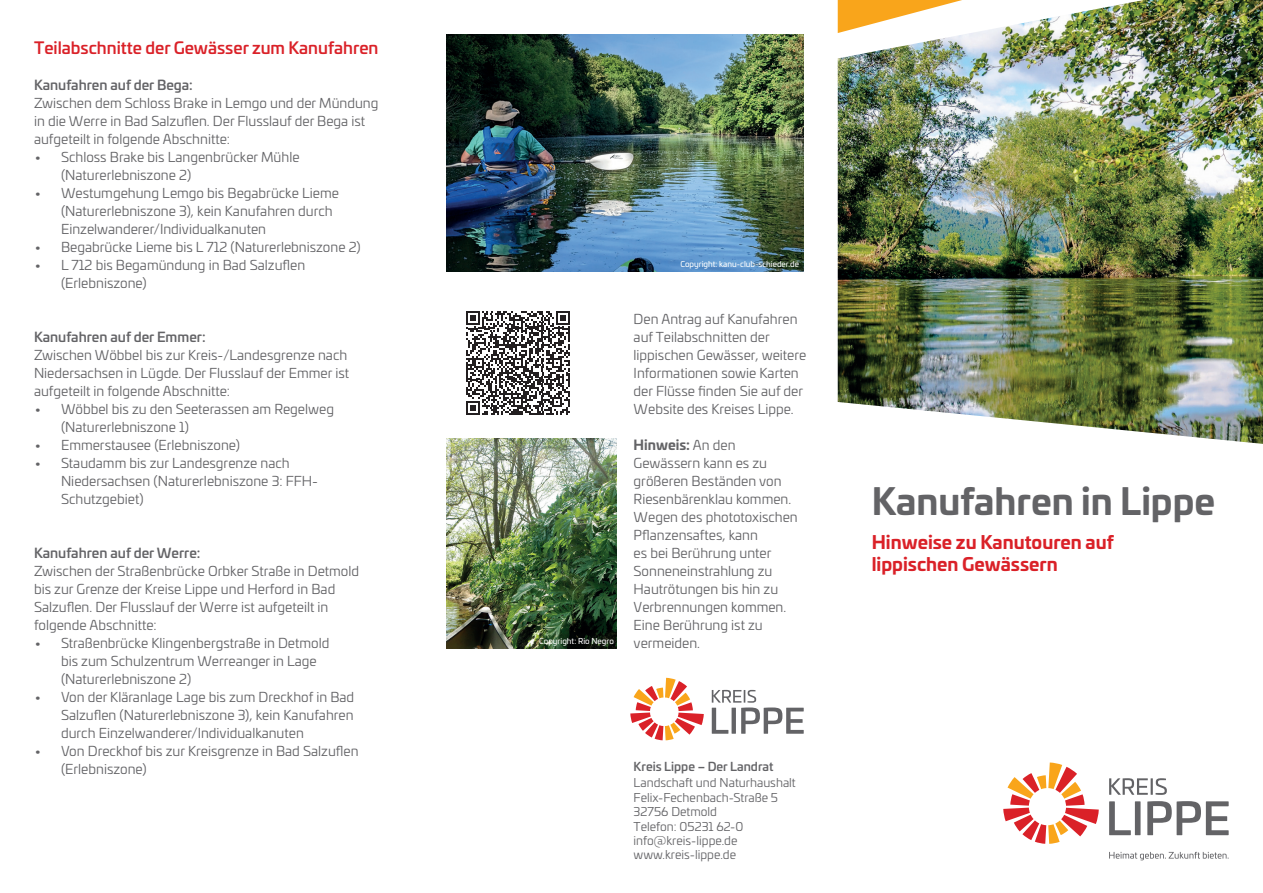
<style>
.page{position:relative;width:1263px;height:893px;background:#fff}
.page>*{position:absolute;margin:0;border:0;box-sizing:border-box;transform-origin:0 0}
.t1{font:700 36px "Univia Pro";color:#636366}
.t2{font:700 18px/21.6px "Univia Pro";color:#da2128}
.t3{font:500 16.5px "Univia Pro";color:#da2128}
.t4{font:13.5px/18px "Univia Pro";color:#636366}
.t5{font:500 13.5px "Univia Pro";color:#636366}
.t6{font:12px/14.4px "Univia Pro";color:#636366}
.t7{font:500 12px "Univia Pro";color:#636366}
.t8{font:7.95px "Univia Pro";color:#fff}
.s1{font-weight:700}
</style>
<div class="page">
<img style="left:838px;top:0;width:425px;height:444px">
<svg style="left:466px;top:311px;width:104px;height:104px"></svg>
<img style="left:446px;top:34px;width:358px;height:237px">
<svg style="left:712px;top:690px;width:92px;height:44px"></svg>
<svg style="left:630px;top:678px;width:74px;height:62px"></svg>
<img style="left:446px;top:438px;width:171px;height:210px">
<svg style="left:1109px;top:801px;width:22px;height:34px"></svg>
<div style="left:1135px;top:801px;width:5px;height:34px;background:#636366"></div>
<svg style="left:1147px;top:801px;width:82px;height:34px"></svg>
<svg style="left:1109px;top:778px;width:39px;height:17px"></svg>
<hr style="left:1150px;top:778px;width:3px;height:17px;background:#636366">
<svg style="left:1155px;top:778px;width:12px;height:17px"></svg>
<svg style="left:1109px;top:852px;width:119px;height:8px"></svg>
<svg style="left:1003px;top:762px;width:96px;height:82px"></svg>
<p class="t3" style="left:34px;top:35px;width:346px">Teilabschnitte der Gewässer zum Kanufahren</p>
<p class="t5" style="left:34px;top:75px;width:160px">Kanufahren auf der Bega:</p>
<p class="t4" style="left:34px;top:93px;width:346px">Zwischen dem Schloss Brake in Lemgo und der Mündung in die Werre in Bad Salzuflen. Der Flusslauf der Bega ist aufgeteilt in folgende Abschnitte:</p>
<p class="t4" style="left:61px;top:147px;width:240px;text-indent:-27px">• Schloss Brake bis Langenbrücker Mühle (Naturerlebniszone 2)</p>
<p class="t4" style="left:61px;top:183px;width:280px;text-indent:-27px">• Westumgehung Lemgo bis Begabrücke Lieme (Naturerlebniszone 3), kein Kanufahren durch<br>Einzelwanderer/Individualkanuten</p>
<p class="t4" style="left:34px;top:237px;width:328px">• Begabrücke Lieme bis L 712 (Naturerlebniszone 2)</p>
<p class="t4" style="left:61px;top:255px;width:246px;text-indent:-27px">• L 712 bis Begamündung in Bad Salzuflen (Erlebniszone)</p>
<p class="t5" style="left:34px;top:326px;width:173px">Kanufahren auf der Emmer:</p>
<p class="t4" style="left:34px;top:345px;width:317px">Zwischen Wöbbel bis zur Kreis-/Landesgrenze nach<br>Niedersachsen in Lügde. Der Flusslauf der Emmer ist aufgeteilt in folgende Abschnitte:</p>
<p class="t4" style="left:61px;top:399px;width:275px;text-indent:-27px">• Wöbbel bis zu den Seeterassen am Regelweg (Naturerlebniszone 1)</p>
<p class="t4" style="left:34px;top:435px;width:207px">• Emmerstausee (Erlebniszone)</p>
<p class="t4" style="left:61px;top:453px;width:258px;text-indent:-27px">• Staudamm bis zur Landesgrenze nach<br>Niedersachsen (Naturerlebniszone 3: FFH-<br>Schutzgebiet)</p>
<p class="t5" style="left:34px;top:542px;width:168px">Kanufahren auf der Werre:</p>
<p class="t4" style="left:34px;top:561px;width:327px">Zwischen der Straßenbrücke Orbker Straße in Detmold bis zur Grenze der Kreise Lippe und Herford in Bad Salzuflen. Der Flusslauf der Werre ist aufgeteilt in folgende Abschnitte:</p>
<p class="t4" style="left:61px;top:633px;width:270px;text-indent:-27px">• Straßenbrücke Klingenbergstraße in Detmold bis zum Schulzentrum Werreanger in Lage (Naturerlebniszone 2)</p>
<p class="t4" style="left:61px;top:687px;width:295px;text-align:justify;text-indent:-27px">• Von der Kläranlage Lage bis zum Dreckhof in Bad Salzuflen (Naturerlebniszone 3), kein Kanufahren durch Einzelwanderer/Individualkanuten</p>
<p class="t4" style="left:61px;top:741px;width:299px;text-indent:-27px">• Von Dreckhof bis zur Kreisgrenze in Bad Salzuflen (Erlebniszone)</p>
<p class="t8" style="left:539px;top:635px;width:76px">Copyright: Rio Negro</p>
<p class="t8" style="left:680px;top:258px;width:120px">Copyright: kanu-club-schieder.de</p>
<p class="t4" style="left:634px;top:309px;width:174px">Den Antrag auf Kanufahren auf Teilabschnitten der lippischen Gewässer, weitere<br>Informationen sowie Karten der Flüsse finden Sie auf der<br>Website des Kreises Lippe.</p>
<p class="t4" style="left:634px;top:435px;width:166px"><span class="s1">Hinweis:</span> An den<br>Gewässern kann es zu größeren Beständen von<br>Riesenbärenklau kommen.<br>Wegen des phototoxischen<br>Pflanzensaftes, kann<br>es bei Berührung unter<br>Sonneneinstrahlung zu<br>Hautrötungen bis hin zu<br>Verbrennungen kommen.<br>Eine Berührung ist zu vermeiden.</p>
<p class="t7" style="left:634px;top:757px;width:141px">Kreis Lippe – Der Landrat</p>
<p class="t6" style="left:634px;top:775px;width:164px">Landschaft und Naturhaushalt<br>Felix-Fechenbach-Straße 5<br>32756 Detmold<br>Telefon: 05231 62-0 info@kreis-lippe.de www.kreis-lippe.de</p>
<h1 class="t1" style="left:872px;top:472px;width:345px">Kanufahren in Lippe</h1>
<h2 class="t2" style="left:872px;top:530px;width:244px">Hinweise zu Kanutouren auf lippischen Gewässern</h2>
</div>
